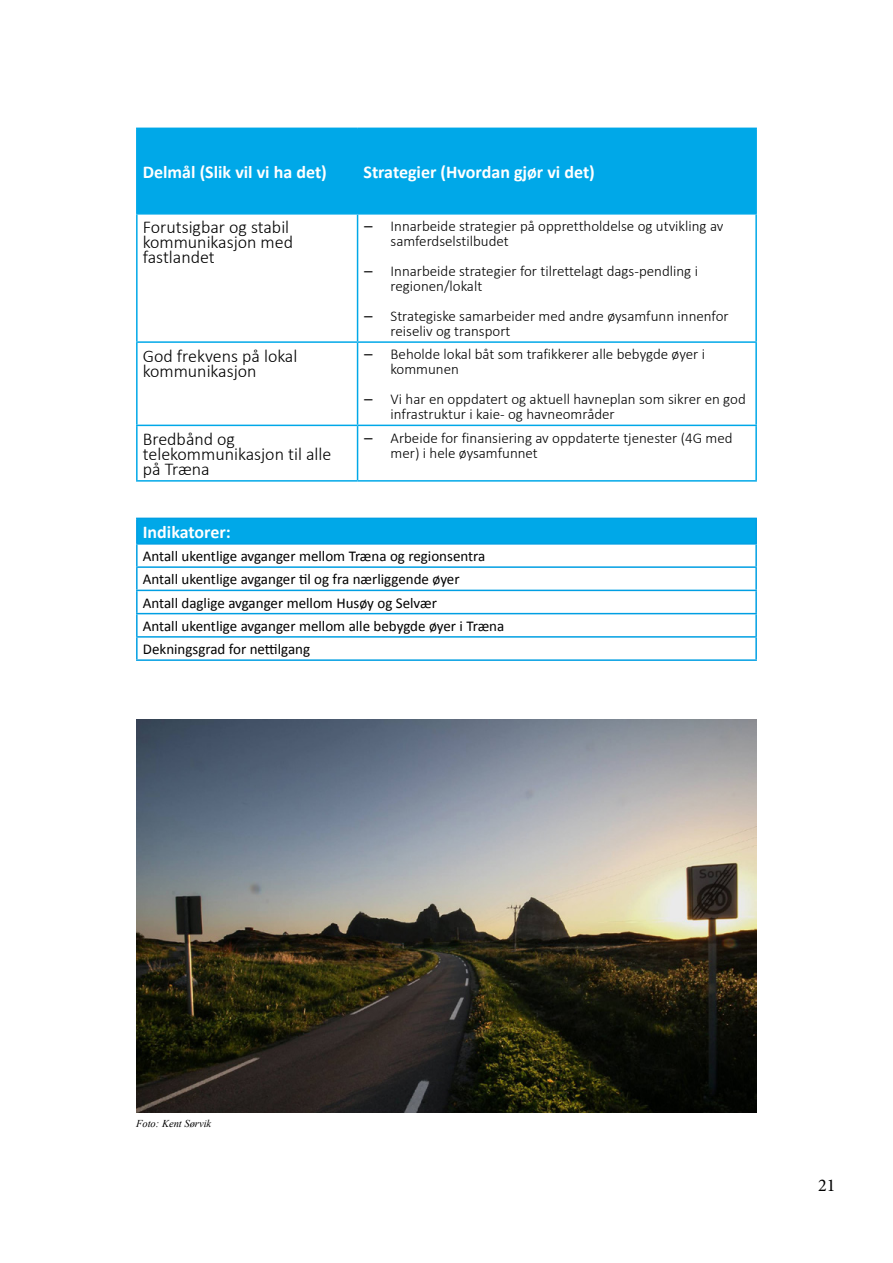
<style>
.page{position:relative;width:893px;height:1263px;background:#fff}
.page>*{position:absolute;margin:0;border:0;box-sizing:border-box;transform-origin:0 0}
.t1{font:300 18px/15px "Calibri";color:#000}
.t2{font:700 18px "Calibri";color:#fff}
.t3{font:18px "Minion Pro";color:#000}
.t4{font:300 15px/15px "Calibri";color:#000}
.t5{font:15px/23.2px "Calibri";color:#000}
.t6{font:italic 10.5px "Times New Roman";color:#000}
</style>
<div class="page">
<div style="left:138px;top:129px;width:617px;height:84px;background:#00a8e8"></div>
<hr style="left:136px;top:128px;width:222px;height:1px;background:#00a8e8">
<hr style="left:136px;top:129px;width:2px;height:84px;background:#00a8e8">
<hr style="left:358px;top:128px;width:399px;height:1px;background:#00a8e8">
<hr style="left:357px;top:129px;width:1px;height:84px;background:#00a8e8">
<hr style="left:755px;top:129px;width:2px;height:84px;background:#00a8e8">
<hr style="left:136px;top:213px;width:222px;height:2px;background:#00a8e8">
<hr style="left:136px;top:215px;width:2px;height:126px;background:#00a8e8">
<hr style="left:358px;top:213px;width:399px;height:2px;background:#00a8e8">
<hr style="left:357px;top:215px;width:1px;height:126px;background:#00a8e8">
<hr style="left:755px;top:215px;width:2px;height:126px;background:#00a8e8">
<hr style="left:136px;top:341px;width:222px;height:2px;background:#00a8e8">
<hr style="left:136px;top:343px;width:2px;height:82px;background:#00a8e8">
<hr style="left:358px;top:341px;width:399px;height:2px;background:#00a8e8">
<hr style="left:357px;top:343px;width:1px;height:82px;background:#00a8e8">
<hr style="left:755px;top:343px;width:2px;height:82px;background:#00a8e8">
<hr style="left:136px;top:425px;width:222px;height:1px;background:#00a8e8">
<hr style="left:136px;top:426px;width:2px;height:54px;background:#00a8e8">
<hr style="left:358px;top:425px;width:399px;height:1px;background:#00a8e8">
<hr style="left:357px;top:426px;width:1px;height:54px;background:#00a8e8">
<hr style="left:755px;top:426px;width:2px;height:54px;background:#00a8e8">
<hr style="left:136px;top:480px;width:222px;height:2px;background:#00a8e8">
<hr style="left:358px;top:480px;width:399px;height:2px;background:#00a8e8">
<div style="left:137px;top:518px;width:619px;height:26px;background:#00a8e8"></div>
<svg style="left:138px;top:589px;width:617px;height:26px"></svg>
<hr style="left:136px;top:518px;width:621px;height:1px;background:#009fe3">
<hr style="left:136px;top:519px;width:2px;height:24px;background:#009fe3">
<hr style="left:755px;top:519px;width:2px;height:24px;background:#009fe3">
<hr style="left:136px;top:543px;width:621px;height:2px;background:#009fe3">
<hr style="left:136px;top:545px;width:2px;height:21px;background:#009fe3">
<hr style="left:755px;top:545px;width:2px;height:21px;background:#009fe3">
<hr style="left:136px;top:566px;width:621px;height:2px;background:#009fe3">
<hr style="left:136px;top:568px;width:2px;height:22px;background:#009fe3">
<hr style="left:755px;top:568px;width:2px;height:22px;background:#009fe3">
<hr style="left:136px;top:590px;width:621px;height:1px;background:#009fe3">
<hr style="left:136px;top:591px;width:2px;height:22px;background:#009fe3">
<hr style="left:755px;top:591px;width:2px;height:22px;background:#009fe3">
<hr style="left:136px;top:613px;width:621px;height:1px;background:#009fe3">
<hr style="left:136px;top:614px;width:2px;height:22px;background:#009fe3">
<hr style="left:755px;top:614px;width:2px;height:22px;background:#009fe3">
<hr style="left:136px;top:636px;width:621px;height:2px;background:#009fe3">
<hr style="left:136px;top:638px;width:2px;height:21px;background:#009fe3">
<hr style="left:755px;top:638px;width:2px;height:21px;background:#009fe3">
<hr style="left:136px;top:659px;width:621px;height:2px;background:#009fe3">
<img style="left:136px;top:720px;width:621px;height:392px">
<p class="t2" style="left:143px;top:160px;width:186px">Delmål (Slik vil vi ha det)</p>
<p class="t2" style="left:364px;top:160px;width:233px">Strategier (Hvordan gjør vi det)</p>
<p class="t1" style="left:143px;top:219px;width:152px">Forutsigbar og stabil kommunikasjon med fastlandet</p>
<p class="t4" style="left:391px;top:218px;width:334px">Innarbeide strategier på opprettholdelse og utvikling av samferdselstilbudet</p>
<p class="t4" style="left:391px;top:263px;width:309px">Innarbeide strategier for tilrettelagt dags-pendling i regionen/lokalt</p>
<p class="t4" style="left:391px;top:308px;width:340px">Strategiske samarbeider med andre øysamfunn innenfor reiseliv og transport</p>
<p class="t1" style="left:143px;top:347px;width:156px">God frekvens på lokal kommunikasjon</p>
<p class="t4" style="left:391px;top:346px;width:316px">Beholde lokal båt som trafikkerer alle bebygde øyer i kommunen</p>
<p class="t4" style="left:391px;top:391px;width:357px">Vi har en oppdatert og aktuell havneplan som sikrer en god infrastruktur i kaie- og havneområder</p>
<p class="t1" style="left:143px;top:430px;width:190px">Bredbånd og telekommunikasjon til alle på Træna</p>
<p class="t4" style="left:391px;top:429px;width:344px">Arbeide for finansiering av oppdaterte tjenester (4G med mer) i hele øysamfunnet</p>
<p class="t2" style="left:143px;top:520px;width:90px">Indikatorer:</p>
<p class="t5" style="left:143px;top:545px;width:363px">Antall ukentlige avganger mellom Træna og regionsentra Antall ukentlige avganger til og fra nærliggende øyer<br>Antall daglige avganger mellom Husøy og Selvær<br>Antall ukentlige avganger mellom alle bebygde øyer i Træna Dekningsgrad for nettilgang</p>
<p class="t6" style="left:136px;top:1116px;width:77px">Foto: Kent Sørvik</p>
<p class="t3" style="left:818px;top:1173px;width:19px">21</p>
</div>
